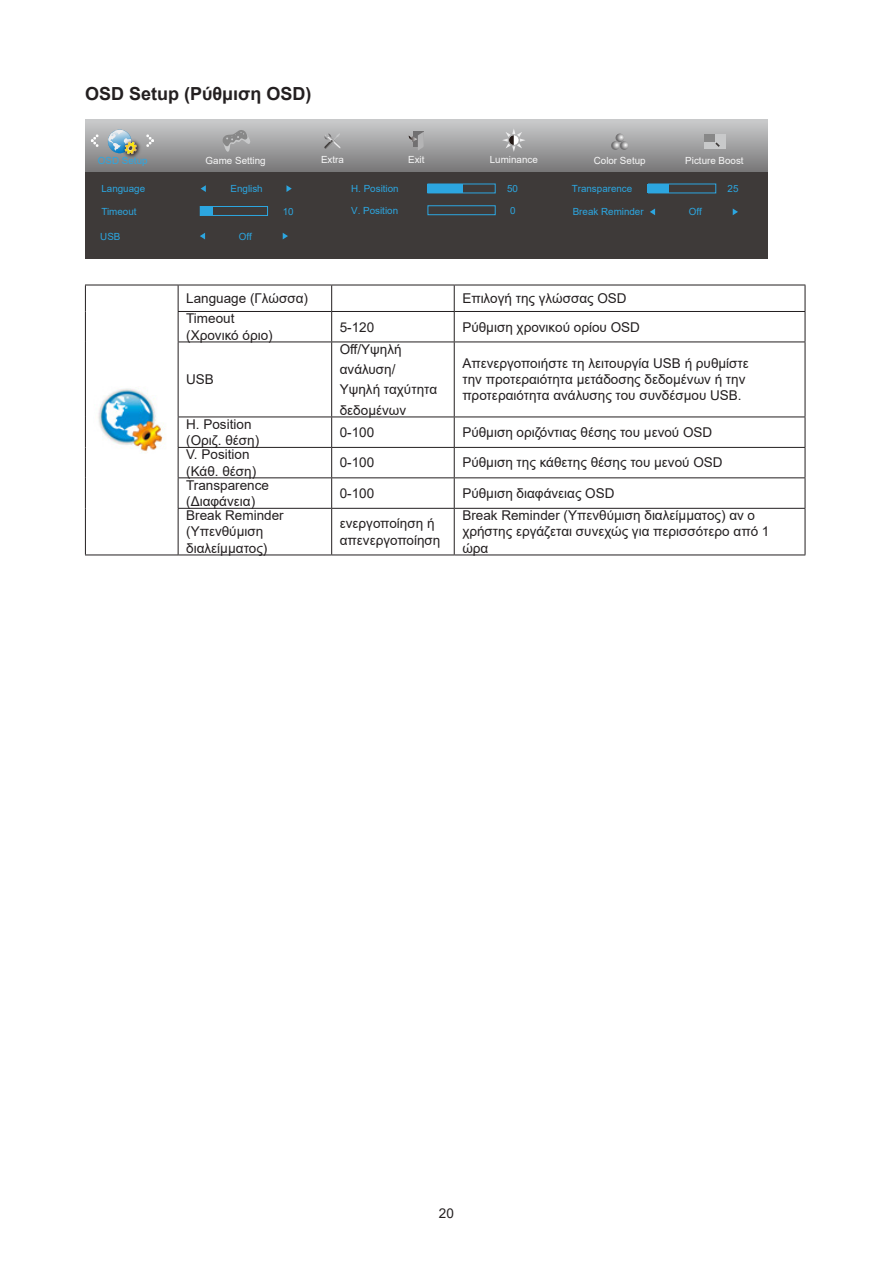
<style>
.page{position:relative;width:893px;height:1263px;background:#fff}
.page>*{position:absolute;margin:0;border:0;box-sizing:border-box;transform-origin:0 0}
.Heading_3{font:700 18px "Arial";color:#231f20}
.无间隔{font:13.5px/16.2px "Arial";color:#231f20}
.正文_text-1{font:13.5px/20.2px "Arial";color:#231f20}
.t1{font:9.75px "Arial";color:#2ca6e0}
.t2{font:9.75px "Arial";color:#f7f7f7}
</style>
<div class="page">
<svg style="left:85px;top:119px;width:683px;height:53px;background:#a0a0a1"></svg>
<div style="left:85px;top:172px;width:683px;height:87px;background:#3e3a39"></div>
<svg style="left:91px;top:134px;width:8px;height:13px"></svg>
<svg style="left:146px;top:134px;width:8px;height:13px"></svg>
<svg style="left:409px;top:132px;width:15px;height:19px"></svg>
<svg style="left:324px;top:133px;width:18px;height:16px"></svg>
<svg style="left:502px;top:128px;width:24px;height:24px"></svg>
<svg style="left:611px;top:134px;width:17px;height:16px"></svg>
<div style="left:428px;top:205px;width:68px;height:10px;border:1px solid #2ca6e0"></div>
<div style="left:648px;top:184px;width:21px;height:9px;background:#2ca6e0"></div>
<div style="left:648px;top:184px;width:68px;height:9px;border:1px solid #2ca6e0"></div>
<svg style="left:201px;top:185px;width:5px;height:7px"></svg>
<svg style="left:286px;top:185px;width:6px;height:7px"></svg>
<div style="left:200px;top:206px;width:68px;height:10px;border:1px solid #2ca6e0"></div>
<div style="left:200px;top:206px;width:13px;height:9px;background:#2ca6e0"></div>
<div style="left:428px;top:184px;width:35px;height:9px;background:#2ca6e0"></div>
<svg style="left:650px;top:208px;width:5px;height:7px"></svg>
<svg style="left:733px;top:208px;width:5px;height:7px"></svg>
<img style="left:121px;top:138px;width:23px;height:23px">
<svg style="left:108px;top:130px;width:29px;height:24px"></svg>
<div style="left:704px;top:134px;width:21px;height:15px;background:#c8c9ca"></div>
<div style="left:704px;top:134px;width:11px;height:8px;background:#888"></div>
<svg style="left:715px;top:142px;width:5px;height:5px"></svg>
<svg style="left:222px;top:130px;width:28px;height:22px"></svg>
<svg style="left:200px;top:233px;width:5px;height:6px"></svg>
<svg style="left:283px;top:233px;width:5px;height:6px"></svg>
<hr style="left:85px;top:285px;width:93px;height:1px;background:#231f20">
<svg style="left:85px;top:285px;width:1px;height:26px"></svg>
<hr style="left:178px;top:285px;width:154px;height:1px;background:#231f20">
<svg style="left:178px;top:285px;width:1px;height:26px"></svg>
<hr style="left:332px;top:285px;width:122px;height:1px;background:#231f20">
<svg style="left:331px;top:285px;width:1px;height:26px"></svg>
<hr style="left:454px;top:285px;width:351px;height:1px;background:#231f20">
<svg style="left:454px;top:285px;width:1px;height:26px"></svg>
<svg style="left:805px;top:285px;width:1px;height:26px"></svg>
<hr style="left:85px;top:311px;width:1px;height:31px;background:#231f20">
<hr style="left:178px;top:311px;width:154px;height:1px;background:#231f20">
<hr style="left:178px;top:312px;width:1px;height:30px;background:#231f20">
<hr style="left:332px;top:311px;width:122px;height:1px;background:#231f20">
<hr style="left:331px;top:312px;width:1px;height:30px;background:#231f20">
<hr style="left:454px;top:311px;width:351px;height:1px;background:#231f20">
<hr style="left:454px;top:312px;width:1px;height:30px;background:#231f20">
<hr style="left:805px;top:312px;width:1px;height:30px;background:#231f20">
<hr style="left:85px;top:342px;width:1px;height:75px;background:#231f20">
<hr style="left:178px;top:342px;width:154px;height:1px;background:#231f20">
<hr style="left:178px;top:342px;width:1px;height:75px;background:#231f20">
<hr style="left:332px;top:342px;width:122px;height:1px;background:#231f20">
<hr style="left:331px;top:342px;width:1px;height:75px;background:#231f20">
<hr style="left:454px;top:342px;width:351px;height:1px;background:#231f20">
<hr style="left:454px;top:342px;width:1px;height:75px;background:#231f20">
<hr style="left:805px;top:342px;width:1px;height:75px;background:#231f20">
<hr style="left:85px;top:417px;width:1px;height:30px;background:#231f20">
<hr style="left:178px;top:417px;width:154px;height:1px;background:#231f20">
<hr style="left:178px;top:417px;width:1px;height:30px;background:#231f20">
<hr style="left:332px;top:417px;width:122px;height:1px;background:#231f20">
<hr style="left:331px;top:417px;width:1px;height:30px;background:#231f20">
<hr style="left:454px;top:417px;width:351px;height:1px;background:#231f20">
<hr style="left:454px;top:417px;width:1px;height:30px;background:#231f20">
<hr style="left:805px;top:417px;width:1px;height:30px;background:#231f20">
<hr style="left:85px;top:447px;width:1px;height:31px;background:#231f20">
<hr style="left:178px;top:447px;width:154px;height:1px;background:#231f20">
<svg style="left:178px;top:448px;width:1px;height:29px"></svg>
<hr style="left:332px;top:447px;width:122px;height:1px;background:#231f20">
<svg style="left:331px;top:448px;width:1px;height:29px"></svg>
<hr style="left:454px;top:447px;width:351px;height:1px;background:#231f20">
<svg style="left:454px;top:448px;width:1px;height:29px"></svg>
<svg style="left:805px;top:448px;width:1px;height:29px"></svg>
<hr style="left:85px;top:478px;width:1px;height:30px;background:#231f20">
<hr style="left:178px;top:477px;width:154px;height:1px;background:#231f20">
<hr style="left:178px;top:478px;width:1px;height:30px;background:#231f20">
<hr style="left:332px;top:477px;width:122px;height:1px;background:#231f20">
<hr style="left:331px;top:478px;width:1px;height:30px;background:#231f20">
<hr style="left:454px;top:477px;width:351px;height:1px;background:#231f20">
<hr style="left:454px;top:478px;width:1px;height:30px;background:#231f20">
<hr style="left:805px;top:478px;width:1px;height:30px;background:#231f20">
<hr style="left:85px;top:508px;width:1px;height:47px;background:#231f20">
<hr style="left:178px;top:508px;width:154px;height:1px;background:#231f20">
<hr style="left:178px;top:509px;width:1px;height:46px;background:#231f20">
<hr style="left:332px;top:508px;width:122px;height:1px;background:#231f20">
<hr style="left:331px;top:509px;width:1px;height:46px;background:#231f20">
<hr style="left:454px;top:508px;width:351px;height:1px;background:#231f20">
<hr style="left:454px;top:509px;width:1px;height:46px;background:#231f20">
<hr style="left:805px;top:509px;width:1px;height:46px;background:#231f20">
<hr style="left:85px;top:555px;width:93px;height:1px;background:#231f20">
<hr style="left:178px;top:555px;width:154px;height:1px;background:#231f20">
<hr style="left:332px;top:555px;width:122px;height:1px;background:#231f20">
<hr style="left:454px;top:555px;width:351px;height:1px;background:#231f20">
<img style="left:98px;top:386px;width:67px;height:67px">
<p class="Heading_3" style="left:85px;top:81px;width:228px">OSD Setup (Ρύθμιση OSD)</p>
<p class="t2" style="left:321px;top:153px;width:24px">Extra</p>
<p class="t2" style="left:408px;top:153px;width:18px">Exit</p>
<p class="t2" style="left:490px;top:153px;width:50px">Luminance</p>
<p class="t2" style="left:594px;top:153px;width:53px">Color Setup</p>
<p class="t1" style="left:351px;top:182px;width:49px">H. Position</p>
<p class="t1" style="left:507px;top:182px;width:12px">50</p>
<p class="t1" style="left:351px;top:204px;width:48px">V. Position</p>
<p class="t1" style="left:510px;top:204px;width:7px">0</p>
<p class="t1" style="left:98px;top:153px;width:51px">OSD Setup</p>
<p class="t2" style="left:206px;top:153px;width:62px">Game Setting</p>
<p class="t2" style="left:685px;top:153px;width:60px">Picture Boost</p>
<p class="t1" style="left:101px;top:182px;width:45px">Language</p>
<p class="t1" style="left:231px;top:182px;width:34px">English</p>
<p class="t1" style="left:572px;top:182px;width:62px">Transparence</p>
<p class="t1" style="left:728px;top:182px;width:12px">25</p>
<p class="t1" style="left:101px;top:205px;width:37px">Timeout</p>
<p class="t1" style="left:283px;top:205px;width:12px">10</p>
<p class="t1" style="left:573px;top:205px;width:72px">Break Reminder</p>
<p class="t1" style="left:689px;top:205px;width:14px">Off</p>
<p class="t1" style="left:100px;top:229px;width:22px">USB</p>
<p class="t1" style="left:239px;top:229px;width:14px">Off</p>
<p class="无间隔" style="left:186px;top:290px;width:123px">Language (Γλώσσα)</p>
<p class="无间隔" style="left:462px;top:290px;width:166px">Επιλογή της γλώσσας OSD</p>
<p class="无间隔" style="left:186px;top:310px;width:88px">Timeout (Χρονικό όριο)</p>
<p class="无间隔" style="left:340px;top:319px;width:36px">5-120</p>
<p class="无间隔" style="left:462px;top:319px;width:179px">Ρύθμιση χρονικού ορίου OSD</p>
<p class="正文_text-1" style="left:186px;top:369px;width:29px">USB</p>
<p class="正文_text-1" style="left:340px;top:339px;width:99px">Off/Υψηλή ανάλυση/<br>Υψηλή ταχύτητα δεδομένων</p>
<p class="无间隔" style="left:462px;top:355px;width:288px">Απενεργοποιήστε τη λειτουργία USB ή ρυθμίστε την προτεραιότητα μετάδοσης δεδομένων ή την προτεραιότητα ανάλυσης του συνδέσμου USB.</p>
<p class="无间隔" style="left:186px;top:416px;width:74px">H. Position (Οριζ. θέση)</p>
<p class="无间隔" style="left:340px;top:424px;width:36px">0-100</p>
<p class="无间隔" style="left:462px;top:424px;width:252px">Ρύθμιση οριζόντιας θέσης του μενού OSD</p>
<p class="无间隔" style="left:186px;top:446px;width:72px">V. Position (Κάθ. θέση)</p>
<p class="无间隔" style="left:340px;top:454px;width:36px">0-100</p>
<p class="无间隔" style="left:462px;top:454px;width:262px">Ρύθμιση της κάθετης θέσης του μενού OSD</p>
<p class="无间隔" style="left:186px;top:477px;width:84px">Transparence (Διαφάνεια)</p>
<p class="无间隔" style="left:340px;top:485px;width:36px">0-100</p>
<p class="无间隔" style="left:462px;top:485px;width:154px">Ρύθμιση διαφάνειας OSD</p>
<p class="无间隔" style="left:186px;top:507px;width:99px">Break Reminder</p>
<p class="无间隔" style="left:186px;top:523px;width:79px">(Υπενθύμιση</p>
<p class="无间隔" style="left:186px;top:540px;width:83px">διαλείμματος)</p>
<p class="无间隔" style="left:462px;top:507px;width:294px">Break Reminder (Υπενθύμιση διαλείμματος) αν ο</p>
<p class="无间隔" style="left:462px;top:523px;width:309px">χρήστης εργάζεται συνεχώς για περισσότερο από 1</p>
<p class="无间隔" style="left:462px;top:540px;width:28px">ώρα</p>
<p class="无间隔" style="left:340px;top:515px;width:96px">ενεργοποίηση ή</p>
<p class="无间隔" style="left:340px;top:532px;width:102px">απενεργοποίηση</p>
<p class="无间隔" style="left:439px;top:1205px;width:17px">20</p>
</div>
